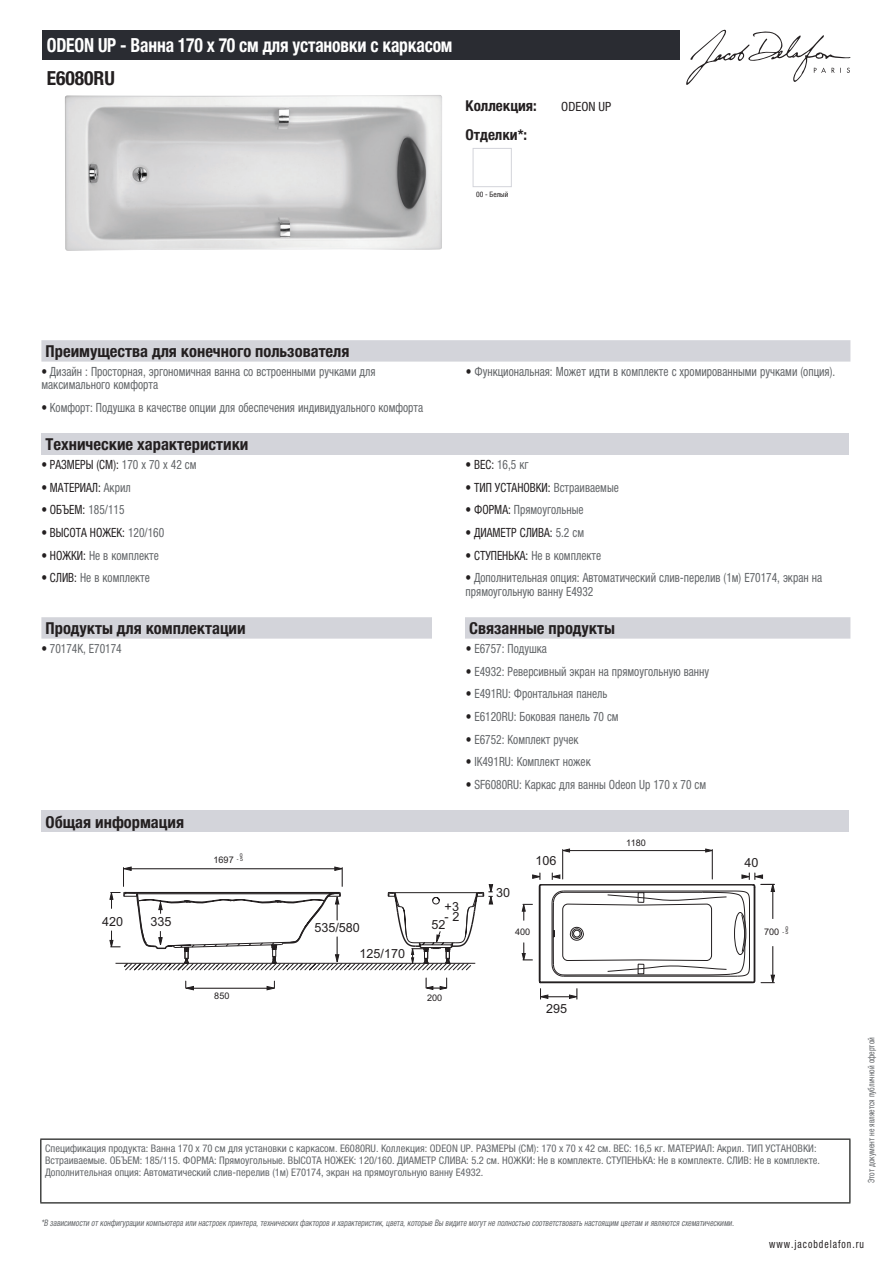
<style>
.page{position:relative;width:893px;height:1263px;background:#fff}
.page>*{position:absolute;margin:0;border:0;box-sizing:border-box;transform-origin:0 0}
.t1{font:700 condensed 19.5px "Helvetica Neue LTCYR";letter-spacing:-.01em;color:#fff;scale:.9 1}
.t2{font:700 condensed 19.5px "Helvetica Neue LTCYR";color:#231f20}
.t3{font:700 condensed 16.5px "Helvetica Neue LTCYR";color:#231f20}
.t4{font:700 condensed 15px "Helvetica Neue LTCYR";color:#231f20}
.t5{font:condensed 12.75px/13.5px "Helvetica Neue LTCYR";color:#626568;scale:.9 1}
.t6{font:condensed 12.75px "Helvetica Neue LTCYR";color:#231f20;scale:.9 1}
.t7{font:condensed 12.75px "Helvetica Neue LTCYR";color:#231f20}
.t8{font:12.6px "Arial";color:#231f20}
.t9{font:condensed 11.25px "Helvetica Neue LTCYR";letter-spacing:.1em;color:#231f20;scale:.87 1}
.t10{font:condensed 10.5px/12px "Helvetica Neue LTCYR";color:#626568}
.t11{font:9.15px "Arial";color:#231f20}
.t12{font:italic condensed 9px "Helvetica Neue LTCYR";color:#626568;scale:.87 1}
.t13{font:condensed 9px "Helvetica Neue LTCYR";color:#626568;scale:.87 1}
.t14{font:condensed 7.5px "Helvetica Neue LTCYR";color:#231f20}
.t15{font:5.25px "Arial";color:#231f20}
.s1{color:#231f20}
.s2{color:#626568}
.s3{font-size:5.25px}
</style>
<div class="page">
<svg style="left:686px;top:30px;width:164px;height:55px"></svg>
<img style="left:65px;top:95px;width:377px;height:156px">
<div style="left:473px;top:148px;width:39px;height:39px;border:1px solid #d3d4da"></div>
<div style="left:41px;top:340px;width:809px;height:22px;background:#d3d4da"></div>
<div style="left:41px;top:433px;width:808px;height:22px;background:#d3d4da"></div>
<svg style="left:41px;top:617px;width:809px;height:22px;background:#d4d5db"></svg>
<div style="left:432px;top:617px;width:33px;height:22px;background:#fff"></div>
<div style="left:41px;top:810px;width:808px;height:22px;background:#d3d4da"></div>
<svg style="left:425px;top:978px;width:23px;height:12px"></svg>
<hr style="left:562px;top:849px;width:1px;height:30px;background:#231f20">
<hr style="left:567px;top:850px;width:140px;height:1px;background:#231f20">
<hr style="left:712px;top:849px;width:1px;height:30px;background:#231f20">
<svg style="left:562px;top:848px;width:8px;height:5px"></svg>
<svg style="left:705px;top:848px;width:8px;height:5px"></svg>
<hr style="left:188px;top:988px;width:81px;height:1px;background:#231f20">
<svg style="left:185px;top:981px;width:9px;height:10px"></svg>
<svg style="left:266px;top:981px;width:9px;height:10px"></svg>
<svg style="left:521px;top:873px;width:254px;height:126px"></svg>
<svg style="left:109px;top:866px;width:385px;height:104px"></svg>
<div style="left:43px;top:30px;width:637px;height:30px;background:#2a2c32"></div>
<hr style="left:40px;top:1138px;width:810px;height:2px;background:#040503">
<hr style="left:40px;top:1140px;width:1px;height:62px;background:#040503">
<hr style="left:849px;top:1140px;width:1px;height:62px;background:#040503">
<hr style="left:40px;top:1202px;width:810px;height:1px;background:#040503">
<h1 class="t1" style="left:47px;top:34px;width:452px">ODEON UP - Ванна 170 х 70 см для установки с каркасом</h1>
<h1 class="t2" style="left:47px;top:67px;width:70px">E6080RU</h1>
<p class="t4" style="left:466px;top:97px;width:73px">Коллекция:</p>
<p class="t7" style="left:561px;top:99px;width:52px">ODEON UP</p>
<p class="t4" style="left:466px;top:126px;width:63px">Отделки*:</p>
<p class="t14" style="left:476px;top:190px;width:34px">00 - Белый</p>
<p class="t3" style="left:46px;top:342px;width:305px">Преимущества для конечного пользователя</p>
<p class="t5" style="left:41px;top:365px;width:373px"><span class="s1">•</span> Дизайн : Просторная, эргономичная ванна со встроенными ручками для максимального комфорта</p>
<p class="t5" style="left:466px;top:365px;width:412px"><span class="s1">•</span> Функциональная: Может идти в комплекте с хромированными ручками (опция).</p>
<p class="t5" style="left:41px;top:401px;width:426px"><span class="s1">•</span> Комфорт: Подушка в качестве опции для обеспечения индивидуального комфорта</p>
<p class="t3" style="left:46px;top:435px;width:204px">Технические характеристики</p>
<p class="t6" style="left:41px;top:457px;width:174px">• РАЗМЕРЫ (СМ): <span class="s2">170 x 70 x 42 см</span></p>
<p class="t5" style="left:466px;top:458px;width:72px"><span class="s1">• ВЕС:</span> 16,5 кг</p>
<p class="t6" style="left:41px;top:480px;width:101px">• МАТЕРИАЛ: <span class="s2">Акрил</span></p>
<p class="t6" style="left:466px;top:480px;width:172px">• ТИП УСТАНОВКИ: <span class="s2">Встраиваемые</span></p>
<p class="t6" style="left:41px;top:503px;width:94px">• ОБЪЕМ: <span class="s2">185/115</span></p>
<p class="t5" style="left:466px;top:503px;width:133px"><span class="s1">• ФОРМА:</span> Прямоугольные</p>
<p class="t6" style="left:41px;top:525px;width:138px">• ВЫСОТА НОЖЕК: <span class="s2">120/160</span></p>
<p class="t6" style="left:466px;top:525px;width:133px">• ДИАМЕТР СЛИВА: <span class="s2">5.2 см</span></p>
<p class="t5" style="left:41px;top:548px;width:132px"><span class="s1">• НОЖКИ:</span> Не в комплекте</p>
<p class="t5" style="left:466px;top:548px;width:152px"><span class="s1">• СТУПЕНЬКА:</span> Не в комплекте</p>
<p class="t5" style="left:41px;top:571px;width:122px"><span class="s1">• СЛИВ:</span> Не в комплекте</p>
<p class="t5" style="left:466px;top:571px;width:398px"><span class="s1">•</span> Дополнительная опция: Автоматический слив-перелив (1м) E70174, экран на прямоугольную ванну E4932</p>
<p class="t3" style="left:46px;top:619px;width:202px">Продукты для комплектации</p>
<p class="t3" style="left:469px;top:619px;width:147px">Связанные продукты</p>
<p class="t5" style="left:41px;top:642px;width:91px"><span class="s1">•</span> 70174K, E70174</p>
<p class="t5" style="left:466px;top:642px;width:92px"><span class="s1">•</span> E6757: Подушка</p>
<p class="t5" style="left:466px;top:664px;width:272px"><span class="s1">•</span> E4932: Реверсивный экран на прямоугольную ванну</p>
<p class="t5" style="left:466px;top:687px;width:159px"><span class="s1">•</span> E491RU: Фронтальная панель</p>
<p class="t5" style="left:466px;top:710px;width:171px"><span class="s1">•</span> E6120RU: Боковая панель 70 см</p>
<p class="t5" style="left:466px;top:732px;width:127px"><span class="s1">•</span> E6752: Комплект ручек</p>
<p class="t5" style="left:466px;top:755px;width:140px"><span class="s1">•</span> IK491RU: Комплект ножек</p>
<p class="t5" style="left:466px;top:778px;width:269px"><span class="s1">•</span> SF6080RU: Каркас для ванны Odeon Up 170 х 70 см</p>
<p class="t3" style="left:46px;top:812px;width:140px">Общая информация</p>
<p class="t8" style="left:102px;top:913px;width:23px">420</p>
<p class="t8" style="left:150px;top:913px;width:23px">335</p>
<p class="t15" style="left:240px;top:851px;width:4px">0</p>
<p class="t11" style="left:213px;top:854px;width:31px">1697 <sup>-</sup> <sup>5</sup></p>
<p class="t11" style="left:214px;top:990px;width:17px">850</p>
<p class="t8" style="left:314px;top:919px;width:47px">535/580</p>
<p class="t8" style="left:359px;top:945px;width:47px">125/170</p>
<p class="t8" style="left:445px;top:898px;width:16px">+3</p>
<p class="t8" style="left:445px;top:908px;width:16px">- 2</p>
<p class="t8" style="left:431px;top:916px;width:16px">52</p>
<p class="t11" style="left:427px;top:992px;width:17px">200</p>
<p class="t8" style="left:496px;top:884px;width:16px">30</p>
<p class="t8" style="left:536px;top:852px;width:23px">106</p>
<p class="t11" style="left:515px;top:925px;width:17px">400</p>
<p class="t8" style="left:546px;top:1000px;width:23px">295</p>
<p class="t11" style="left:626px;top:837px;width:21px">1180</p>
<p class="t8" style="left:744px;top:854px;width:16px">40</p>
<p class="t15" style="left:785px;top:925px;width:4px">0</p>
<p class="t11" style="left:764px;top:926px;width:26px">700 <span class="s3">- 5</span></p>
<p class="t10" style="left:45px;top:1142px;width:776px">Спецификация продукта: Ванна 170 х 70 см для установки с каркасом. E6080RU. Коллекция: ODEON UP. РАЗМЕРЫ (СМ): 170 x 70 x 42 см. ВЕС: 16,5 кг. МАТЕРИАЛ: Акрил. ТИП УСТАНОВКИ:<br>Встраиваемые. ОБЪЕМ: 185/115. ФОРМА: Прямоугольные. ВЫСОТА НОЖЕК: 120/160. ДИАМЕТР СЛИВА: 5.2 см. НОЖКИ: Не в комплекте. СТУПЕНЬКА: Не в комплекте. СЛИВ: Не в комплекте.<br>Дополнительная опция: Автоматический слив-перелив (1м) E70174, экран на прямоугольную ванну E4932.</p>
<p class="t12" style="left:41px;top:1218px;width:800px">*В зависимости отконфигурации компьютера или настроек принтера,техническихфакторов и характеристик,цвета,которые Вы видите могутне полностью соответствоватьнастоящим цветам и являются схематическими.</p>
<p class="t13" style="left:866px;top:1183px;width:169px;rotate:-90deg">Этот документ не является публичной офертой</p>
<p class="t9" style="left:769px;top:1237px;width:110px">www.jacobdelafon.ru</p>
</div>
